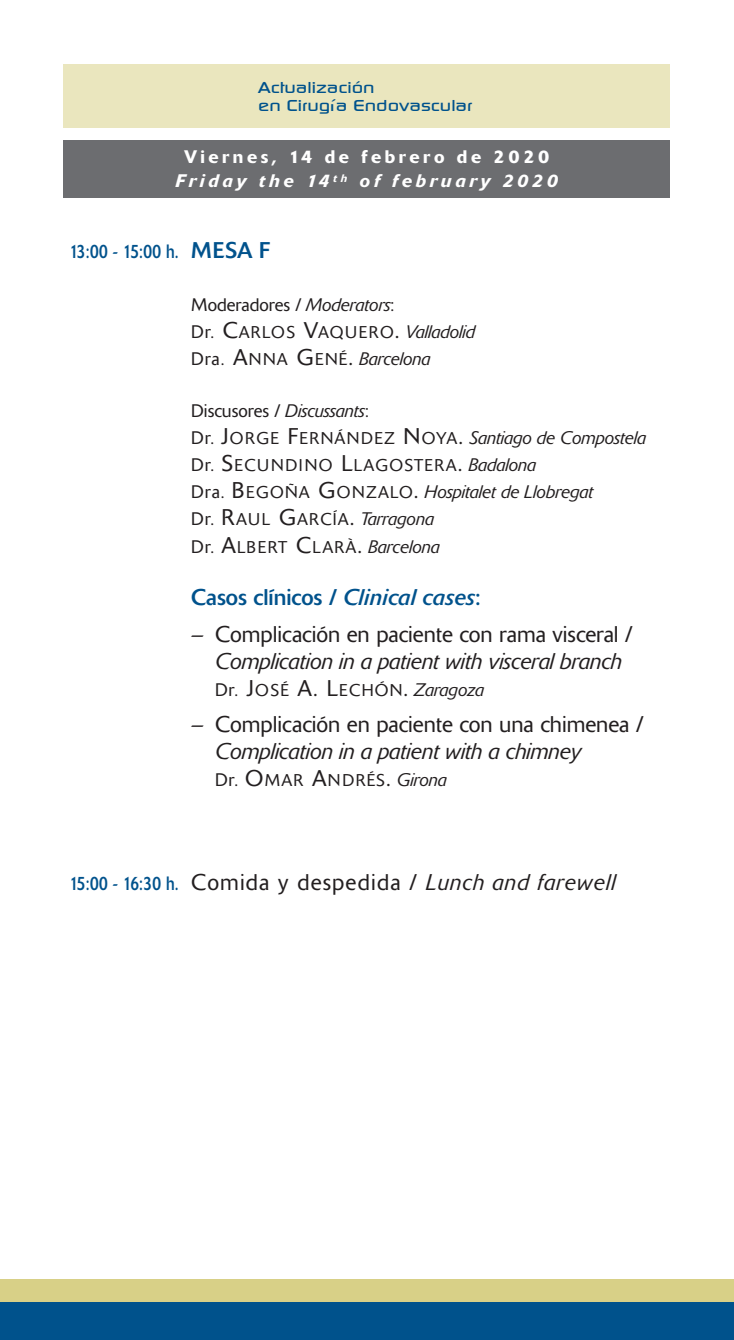
<style>
.page{position:relative;width:734px;height:1340px;background:#fff}
.page>*{position:absolute;margin:0;border:0;box-sizing:border-box;transform-origin:0 0}
.t1{font:300 22.5px "Delta";color:#231f20}
.t2{font:italic 300 22.5px "Delta";color:#231f20}
.t3{font:300 22.5px "Delta";letter-spacing:.05em;color:#231f20}
.t4{font:22.5px "Delta";color:#00528c}
.t5{font:19.12px "Delta";letter-spacing:-.04em;color:#00528c;scale:.8 1}
.t6{font:italic 300 18px/27px "Delta";color:#231f20}
.t7{font:500 18px/24.8px "Delta";letter-spacing:.2em;color:#fff;text-align:center}
.t8{font:300 18px "Delta";color:#231f20}
.t9{font:300 16.88px "Delta";letter-spacing:.085em;color:#231f20}
.t10{font:300 16.88px "Delta";letter-spacing:.065em;color:#231f20}
.t11{font:500 15.75px/18px "Continuum";color:#00528c;scale:1.3 1}
.s1{font-style:italic}
.s2{font-size:22.5px}
.s3{font-size:18px}
.s4{font-style:italic;font-size:18px}
.s5{font-style:normal}
.s6{font-style:normal;font-size:22.5px}
.s7{font-style:normal;font-size:16.88px}
.s8{font-weight:400;font-size:19.12px;color:#00528c}
</style>
<div class="page">
<div style="left:0;top:1279px;width:733px;height:57px;background:#d8d087"></div>
<div style="left:0;top:1301px;width:733px;height:38px;background:#00528c"></div>
<div style="left:64px;top:140px;width:605px;height:58px;background:#6c6d70"></div>
<div style="left:64px;top:64px;width:605px;height:64px;background:#eae6be"></div>
<p class="t11" style="left:258px;top:79px;width:166px">Actualización<br>en Cirugía Endovascular</p>
<p class="t7" style="left:175px;top:146px;width:384px">Viernes, 14 de febrero de 2020<br><span class="s1">Friday the 14</span> <sup>th</sup> <span class="s1">of february 2020</span></p>
<p class="t5" style="left:70px;top:245px;width:252px">13:00 - 15:00 h. <span class="s2">MESA F</span></p>
<p class="t8" style="left:191px;top:298px;width:205px">Moderadores / <span class="s1">Moderators</span>:</p>
<p class="t9" style="left:191px;top:326px;width:285px"><span class="s3">Dr.</span> <span class="s2">C</span>ARLOS <span class="s2">V</span>AQUERO<span class="s2">.</span> <span class="s4">Valladolid</span></p>
<p class="t6" style="left:191px;top:347px;width:241px"><span class="s5">Dra.</span> <span class="s6">A</span><span class="s7">NNA</span> <span class="s6">G</span><span class="s7">ENÉ</span><span class="s6">.</span> Barcelona</p>
<p class="t6" style="left:191px;top:399px;width:456px"><span class="s5">Discusores /</span> Discussants<span class="s5">:<br>Dr.</span> <span class="s6">J</span><span class="s7">ORGE</span> <span class="s6">F</span><span class="s7">ERNÁNDEZ</span> <span class="s6">N</span><span class="s7">OYA</span><span class="s6">.</span> Santiago de Compostela</p>
<p class="t9" style="left:191px;top:459px;width:346px"><span class="s3">Dr.</span> <span class="s2">S</span>ECUNDINO <span class="s2">L</span>LAGOSTERA<span class="s2">.</span> <span class="s4">Badalona</span></p>
<p class="t6" style="left:191px;top:480px;width:403px"><span class="s5">Dra.</span> <span class="s6">B</span><span class="s7">EGOÑA</span> <span class="s6">G</span><span class="s7">ONZALO</span><span class="s6">.</span> Hospitalet de Llobregat<br><span class="s5">Dr.</span> <span class="s6">R</span><span class="s7">AUL</span> <span class="s6">G</span><span class="s7">ARCÍA</span><span class="s6">.</span> Tarragona</p>
<p class="t10" style="left:191px;top:540px;width:250px"><span class="s3">Dr.</span> <span class="s2">A</span>LBERT <span class="s2">C</span>LARÀ<span class="s2">.</span> <span class="s4">Barcelona</span></p>
<p class="t4" style="left:191px;top:589px;width:291px">Casos clínicos / <span class="s1">Clinical cases</span>:</p>
<p class="t1" style="left:191px;top:625px;width:443px">– Complicación en paciente con rama visceral /</p>
<p class="t2" style="left:215px;top:652px;width:408px">Complication in a patient with visceral branch</p>
<p class="t9" style="left:215px;top:683px;width:271px"><span class="s3">Dr.</span> <span class="s2">J</span>OSÉ <span class="s2">A. L</span>ECHÓN<span class="s2">.</span> <span class="s4">Zaragoza</span></p>
<p class="t1" style="left:191px;top:716px;width:454px">– Complicación en paciente con una chimenea /</p>
<p class="t2" style="left:215px;top:743px;width:368px">Complication in a patient with a chimney</p>
<p class="t10" style="left:215px;top:774px;width:233px"><span class="s3">Dr.</span> <span class="s2">O</span>MAR <span class="s2">A</span>NDRÉS<span class="s2">.</span> <span class="s4">Girona</span></p>
<p class="t3" style="left:70px;top:874px;width:547px"><span class="s8">15:00 - 16:30 h.</span> Comida y despedida / <span class="s1">Lunch and farewell</span></p>
</div>
